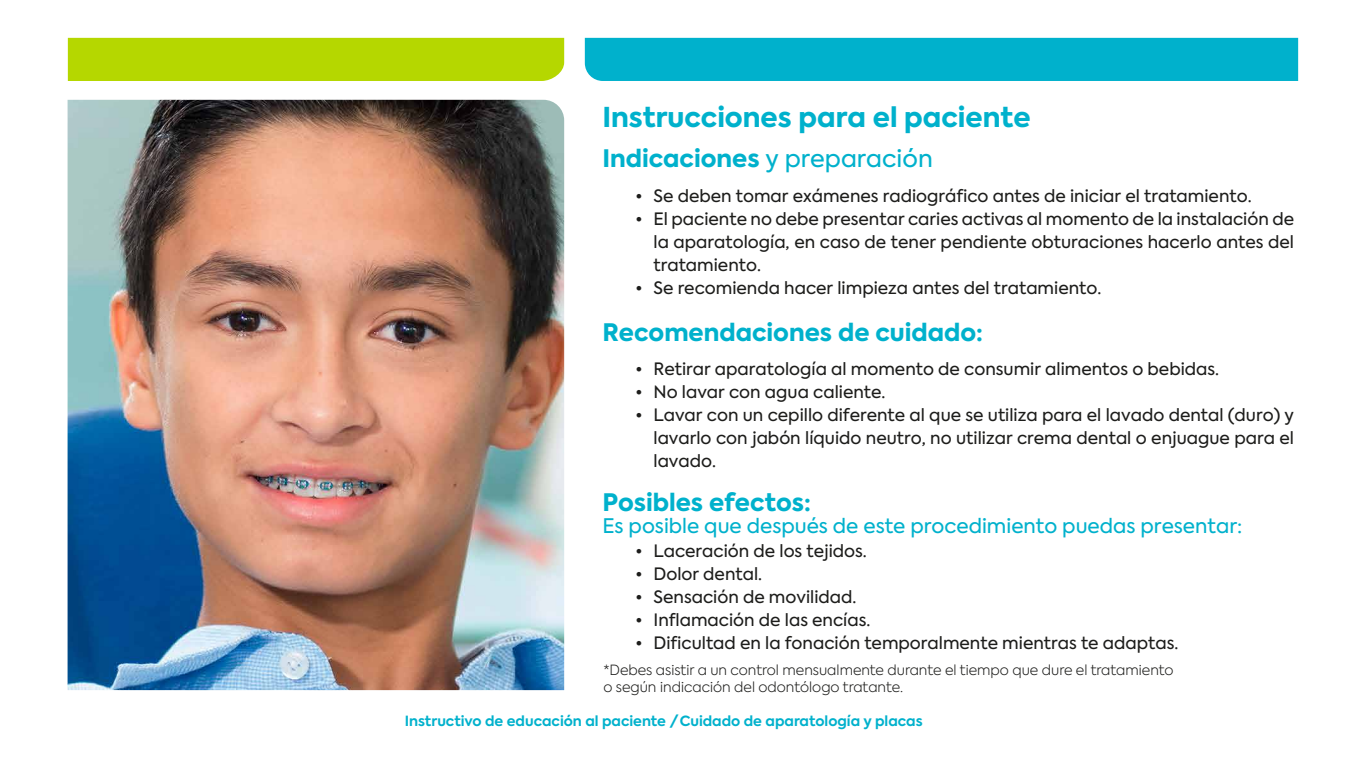
<style>
.page{position:relative;width:1366px;height:768px;background:#fff}
.page>*{position:absolute;margin:0;border:0;box-sizing:border-box;transform-origin:0 0}
.t1{font:800 27.2px "Axiforma";color:#00b1cc}
.t2{font:800 24px "Axiforma";color:#00b1cc}
.t3{font:20px "Axiforma";color:#00b1cc}
.t4{font:17px/23px "Axiforma";color:#1d1d1b;text-align:justify}
.t5{font:300 14px/17px "Axiforma";color:#1d1d1b}
.t6{font:700 14px "Axiforma";color:#00b1cc}
.s1{font-weight:400}
</style>
<div class="page">
<div style="left:585px;top:38px;width:713px;height:43px;background:#00b1cc"></div>
<img style="left:68px;top:100px;width:496px;height:590px">
<div style="left:68px;top:38px;width:496px;height:43px;background:#b5d700"></div>
<h1 class="t1" style="left:602px;top:98px;width:430px">Instrucciones para el paciente</h1>
<h2 class="t2" style="left:602px;top:142px;width:332px">Indicaciones <span class="s1">y preparación</span></h2>
<p class="t4" style="left:636px;top:184px;width:618px">• Se deben tomar exámenes radiográfico antes de iniciar el tratamiento.</p>
<p class="t4" style="left:654px;top:207px;width:642px;text-indent:-18px">• El paciente no debe presentar caries activas al momento de la instalación de la aparatología, en caso de tener pendiente obturaciones hacerlo antes del tratamiento.</p>
<p class="t4" style="left:636px;top:276px;width:467px">• Se recomienda hacer limpieza antes del tratamiento.</p>
<h2 class="t2" style="left:602px;top:315px;width:382px">Recomendaciones de cuidado:</h2>
<p class="t4" style="left:636px;top:358px;width:585px">• Retirar aparatología al momento de consumir alimentos o bebidas.</p>
<p class="t4" style="left:636px;top:381px;width:252px">• No lavar con agua caliente.</p>
<p class="t4" style="left:654px;top:404px;width:642px;text-indent:-18px">• Lavar con un cepillo diferente al que se utiliza para el lavado dental (duro) y lavarlo con jabón líquido neutro, no utilizar crema dental o enjuague para el lavado.</p>
<h2 class="t2" style="left:602px;top:486px;width:210px">Posibles efectos:</h2>
<p class="t3" style="left:602px;top:513px;width:641px">Es posible que después de este procedimiento puedas presentar:</p>
<p class="t4" style="left:636px;top:540px;width:233px">• Laceración de los tejidos.</p>
<p class="t4" style="left:636px;top:563px;width:128px">• Dolor dental.</p>
<p class="t4" style="left:636px;top:586px;width:222px">• Sensación de movilidad.</p>
<p class="t4" style="left:636px;top:609px;width:236px">• Inflamación de las encías.</p>
<p class="t4" style="left:636px;top:632px;width:544px">• Dificultad en la fonación temporalmente mientras te adaptas.</p>
<p class="t5" style="left:603px;top:661px;width:572px">*Debes asistir a un control mensualmente durante el tiempo que dure el tratamiento o según indicación del odontólogo tratante.</p>
<p class="t6" style="left:405px;top:712px;width:519px">Instructivo de educación al paciente /Cuidado de aparatología y placas</p>
</div>
